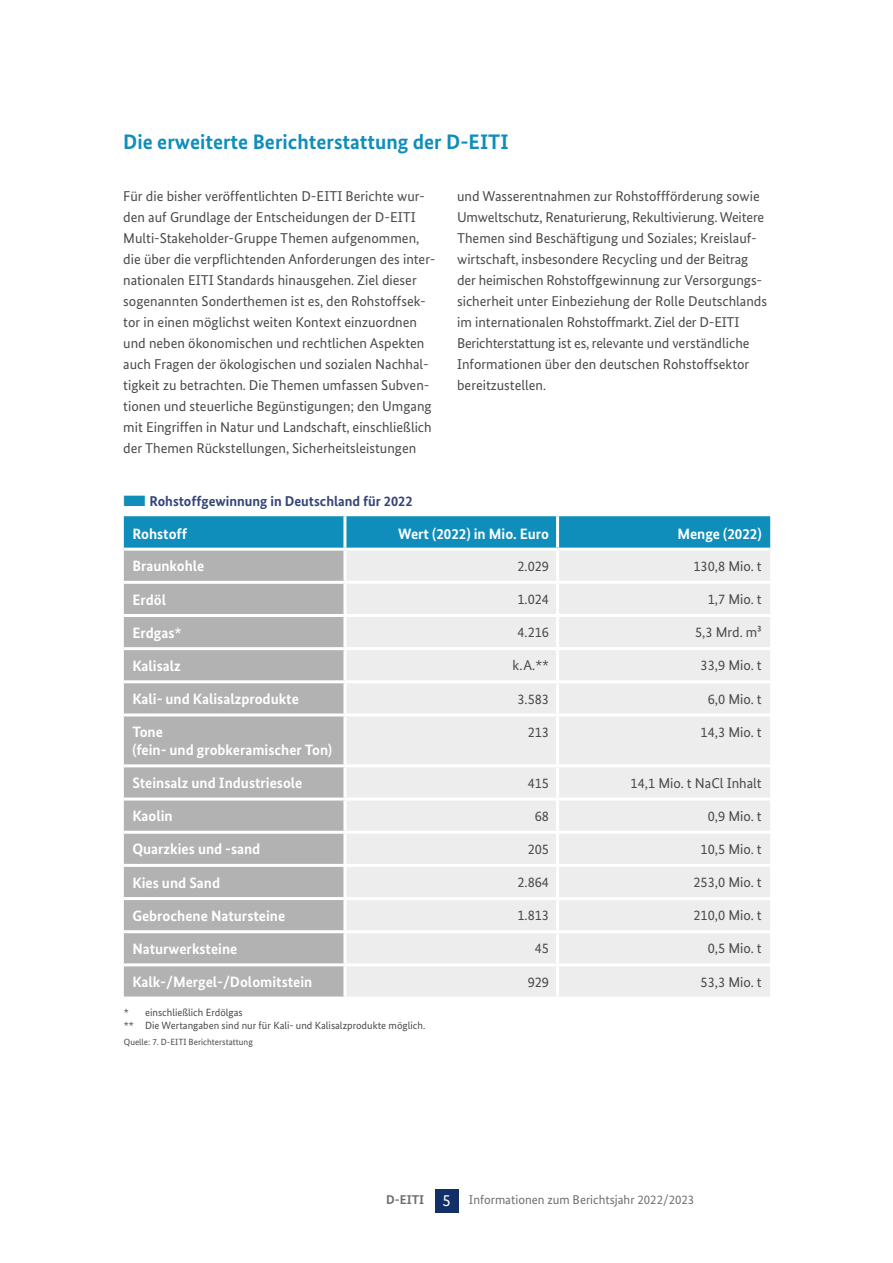
<style>
.page{position:relative;width:893px;height:1263px;background:#fff}
.page>*{position:absolute;margin:0;border:0;box-sizing:border-box;transform-origin:0 0}
.t1{font:700 21px "Bundes Sans";color:#0f8ebb}
.t2{font:700 15px/18px "Bundes Sans";color:#fff}
.t3{font:14.25px/21px "Bundes Sans";color:#4a4a49}
.t4{font:700 14.25px "Bundes Sans";color:#334479}
.t5{font:12.75px "Bundes Sans";color:#706f6f}
.t6{font:10.5px/13.5px "Bundes Sans";color:#4a4a49}
.t7{font:9px "Bundes Sans";color:#4a4a49}
.s1{color:#0f8ebb}
.s2{font-weight:700}
.s3{font-size:16.5px;color:#fff}
</style>
<div class="page">
<div style="left:435px;top:1189px;width:24px;height:24px;background:#123068"></div>
<div style="left:124px;top:516px;width:646px;height:32px;background:#0f8ebb"></div>
<div style="left:124px;top:551px;width:219px;height:445px;background:#b3b2b2"></div>
<div style="left:347px;top:551px;width:423px;height:445px;background:#ededed"></div>
<hr style="left:556px;top:516px;width:3px;height:32px;background:#fff">
<hr style="left:556px;top:551px;width:3px;height:30px;background:#fff">
<hr style="left:556px;top:584px;width:3px;height:30px;background:#fff">
<hr style="left:556px;top:617px;width:3px;height:30px;background:#fff">
<hr style="left:556px;top:650px;width:3px;height:30px;background:#fff">
<hr style="left:556px;top:683px;width:3px;height:30px;background:#fff">
<hr style="left:556px;top:716px;width:3px;height:48px;background:#fff">
<hr style="left:556px;top:767px;width:3px;height:30px;background:#fff">
<hr style="left:556px;top:800px;width:3px;height:31px;background:#fff">
<hr style="left:556px;top:834px;width:3px;height:30px;background:#fff">
<hr style="left:556px;top:867px;width:3px;height:30px;background:#fff">
<hr style="left:556px;top:900px;width:3px;height:30px;background:#fff">
<hr style="left:556px;top:933px;width:3px;height:30px;background:#fff">
<hr style="left:556px;top:966px;width:3px;height:30px;background:#fff">
<hr style="left:124px;top:581px;width:221px;height:3px;background:#fff">
<hr style="left:345px;top:581px;width:213px;height:3px;background:#fff">
<hr style="left:558px;top:581px;width:212px;height:3px;background:#fff">
<hr style="left:124px;top:614px;width:221px;height:3px;background:#fff">
<hr style="left:345px;top:614px;width:213px;height:3px;background:#fff">
<hr style="left:558px;top:614px;width:212px;height:3px;background:#fff">
<hr style="left:124px;top:647px;width:221px;height:3px;background:#fff">
<hr style="left:345px;top:647px;width:213px;height:3px;background:#fff">
<hr style="left:558px;top:647px;width:212px;height:3px;background:#fff">
<hr style="left:124px;top:680px;width:221px;height:3px;background:#fff">
<hr style="left:345px;top:680px;width:213px;height:3px;background:#fff">
<hr style="left:558px;top:680px;width:212px;height:3px;background:#fff">
<hr style="left:124px;top:713px;width:221px;height:3px;background:#fff">
<hr style="left:345px;top:713px;width:213px;height:3px;background:#fff">
<hr style="left:558px;top:713px;width:212px;height:3px;background:#fff">
<hr style="left:124px;top:764px;width:221px;height:3px;background:#fff">
<hr style="left:345px;top:764px;width:213px;height:3px;background:#fff">
<hr style="left:558px;top:764px;width:212px;height:3px;background:#fff">
<hr style="left:124px;top:797px;width:221px;height:3px;background:#fff">
<hr style="left:345px;top:797px;width:213px;height:3px;background:#fff">
<hr style="left:558px;top:797px;width:212px;height:3px;background:#fff">
<hr style="left:124px;top:831px;width:221px;height:3px;background:#fff">
<hr style="left:345px;top:831px;width:213px;height:3px;background:#fff">
<hr style="left:558px;top:831px;width:212px;height:3px;background:#fff">
<hr style="left:124px;top:864px;width:221px;height:3px;background:#fff">
<hr style="left:345px;top:864px;width:213px;height:3px;background:#fff">
<hr style="left:558px;top:864px;width:212px;height:3px;background:#fff">
<hr style="left:124px;top:897px;width:221px;height:3px;background:#fff">
<hr style="left:345px;top:897px;width:213px;height:3px;background:#fff">
<hr style="left:558px;top:897px;width:212px;height:3px;background:#fff">
<hr style="left:124px;top:930px;width:221px;height:3px;background:#fff">
<hr style="left:345px;top:930px;width:213px;height:3px;background:#fff">
<hr style="left:558px;top:930px;width:212px;height:3px;background:#fff">
<hr style="left:124px;top:963px;width:221px;height:3px;background:#fff">
<hr style="left:345px;top:963px;width:213px;height:3px;background:#fff">
<hr style="left:558px;top:963px;width:212px;height:3px;background:#fff">
<hr style="left:343px;top:516px;width:3px;height:32px;background:#fff">
<h1 class="t1" style="left:123px;top:129px;width:387px">Die erweiterte Berichterstattung der D-EITI</h1>
<p class="t3" style="left:123px;top:186px;width:314px">Für die bisher veröffentlichten D-EITI Berichte wur&shy;den auf Grundlage der Entscheidungen der D-EITI Multi-Stakeholder-Gruppe Themen aufgenommen, die über die verpflichtenden Anforderungen des inter&shy;nationalen EITI Standards hinausgehen. Ziel dieser sogenannten Sonderthemen ist es, den Rohstoffsek&shy;tor in einen möglichst weiten Kontext einzuordnen und neben ökonomischen und rechtlichen Aspekten auch Fragen der ökologischen und sozialen Nachhal&shy;tigkeit zu betrachten. Die Themen umfassen Subven&shy;tionen und steuerliche Begünstigungen; den Umgang mit Eingriffen in Natur und Landschaft, einschließlich der Themen Rückstellungen, Sicherheitsleistungen</p>
<p class="t3" style="left:457px;top:186px;width:311px">und Wasserentnahmen zur Rohstoffförderung sowie Umweltschutz, Renaturierung, Rekultivierung. Weitere Themen sind Beschäftigung und Soziales; Kreislauf&shy;wirtschaft, insbesondere Recycling und der Beitrag der heimischen Rohstoffgewinnung zur Versorgungs&shy;sicherheit unter Einbeziehung der Rolle Deutschlands im internationalen Rohstoffmarkt. Ziel der D-EITI Berichterstattung ist es, relevante und verständliche Informationen über den deutschen Rohstoffsektor bereitzustellen.</p>
<p class="t4" style="left:123px;top:492px;width:291px"><span class="s1">■</span>Rohstoffgewinnung in Deutschland für 2022</p>
<p class="t2" style="left:132px;top:524px;width:56px">Rohstoff</p>
<p class="t2" style="left:398px;top:524px;width:152px">Wert (2022) in Mio. Euro</p>
<p class="t2" style="left:677px;top:524px;width:86px">Menge (2022)</p>
<p class="t2" style="left:132px;top:557px;width:74px">Braunkohle</p>
<p class="t3" style="left:517px;top:555px;width:33px">2.029</p>
<p class="t3" style="left:693px;top:555px;width:70px">130,8 Mio. t</p>
<p class="t2" style="left:132px;top:590px;width:35px">Erdöl</p>
<p class="t3" style="left:517px;top:588px;width:33px">1.024</p>
<p class="t3" style="left:708px;top:588px;width:55px">1,7 Mio. t</p>
<p class="t2" style="left:132px;top:623px;width:51px">Erdgas*</p>
<p class="t3" style="left:517px;top:622px;width:33px">4.216</p>
<p class="t3" style="left:695px;top:622px;width:68px">5,3 Mrd. m³</p>
<p class="t2" style="left:132px;top:657px;width:50px">Kalisalz</p>
<p class="t3" style="left:513px;top:655px;width:38px">k.A.**</p>
<p class="t3" style="left:701px;top:655px;width:63px">33,9 Mio. t</p>
<p class="t2" style="left:132px;top:690px;width:168px">Kali- und Kalisalzprodukte</p>
<p class="t3" style="left:517px;top:688px;width:33px">3.583</p>
<p class="t3" style="left:708px;top:688px;width:55px">6,0 Mio. t</p>
<p class="t2" style="left:132px;top:723px;width:201px">Tone<br>(fein- und grobkeramischer Ton)</p>
<p class="t3" style="left:528px;top:721px;width:23px">213</p>
<p class="t3" style="left:701px;top:721px;width:63px">14,3 Mio. t</p>
<p class="t2" style="left:132px;top:774px;width:172px">Steinsalz und Industriesole</p>
<p class="t3" style="left:528px;top:772px;width:23px">415</p>
<p class="t3" style="left:631px;top:772px;width:133px">14,1 Mio. t NaCl Inhalt</p>
<p class="t2" style="left:132px;top:807px;width:42px">Kaolin</p>
<p class="t3" style="left:535px;top:805px;width:16px">68</p>
<p class="t3" style="left:708px;top:805px;width:55px">0,9 Mio. t</p>
<p class="t2" style="left:132px;top:840px;width:129px">Quarzkies und -sand</p>
<p class="t3" style="left:528px;top:838px;width:23px">205</p>
<p class="t3" style="left:701px;top:838px;width:63px">10,5 Mio. t</p>
<p class="t2" style="left:132px;top:873px;width:89px">Kies und Sand</p>
<p class="t3" style="left:517px;top:871px;width:33px">2.864</p>
<p class="t3" style="left:693px;top:871px;width:70px">253,0 Mio. t</p>
<p class="t2" style="left:132px;top:906px;width:154px">Gebrochene Natursteine</p>
<p class="t3" style="left:517px;top:905px;width:33px">1.813</p>
<p class="t3" style="left:693px;top:905px;width:70px">210,0 Mio. t</p>
<p class="t2" style="left:132px;top:940px;width:107px">Naturwerksteine</p>
<p class="t3" style="left:535px;top:938px;width:16px">45</p>
<p class="t3" style="left:708px;top:938px;width:55px">0,5 Mio. t</p>
<p class="t2" style="left:132px;top:973px;width:181px">Kalk-/Mergel-/Dolomitstein</p>
<p class="t3" style="left:528px;top:971px;width:23px">929</p>
<p class="t3" style="left:701px;top:971px;width:63px">53,3 Mio. t</p>
<p class="t6" style="left:124px;top:1005px;width:303px">* einschließlich Erdölgas<br>** Die Wertangaben sind nur für Kali- und Kalisalzprodukte möglich.</p>
<p class="t7" style="left:124px;top:1037px;width:131px">Quelle: 7. D-EITI Berichterstattung</p>
<p class="t5" style="left:386px;top:1192px;width:310px"><span class="s2">D-EITI</span> <span class="s3">5</span> Informationen zum Berichtsjahr 2022/2023</p>
</div>
